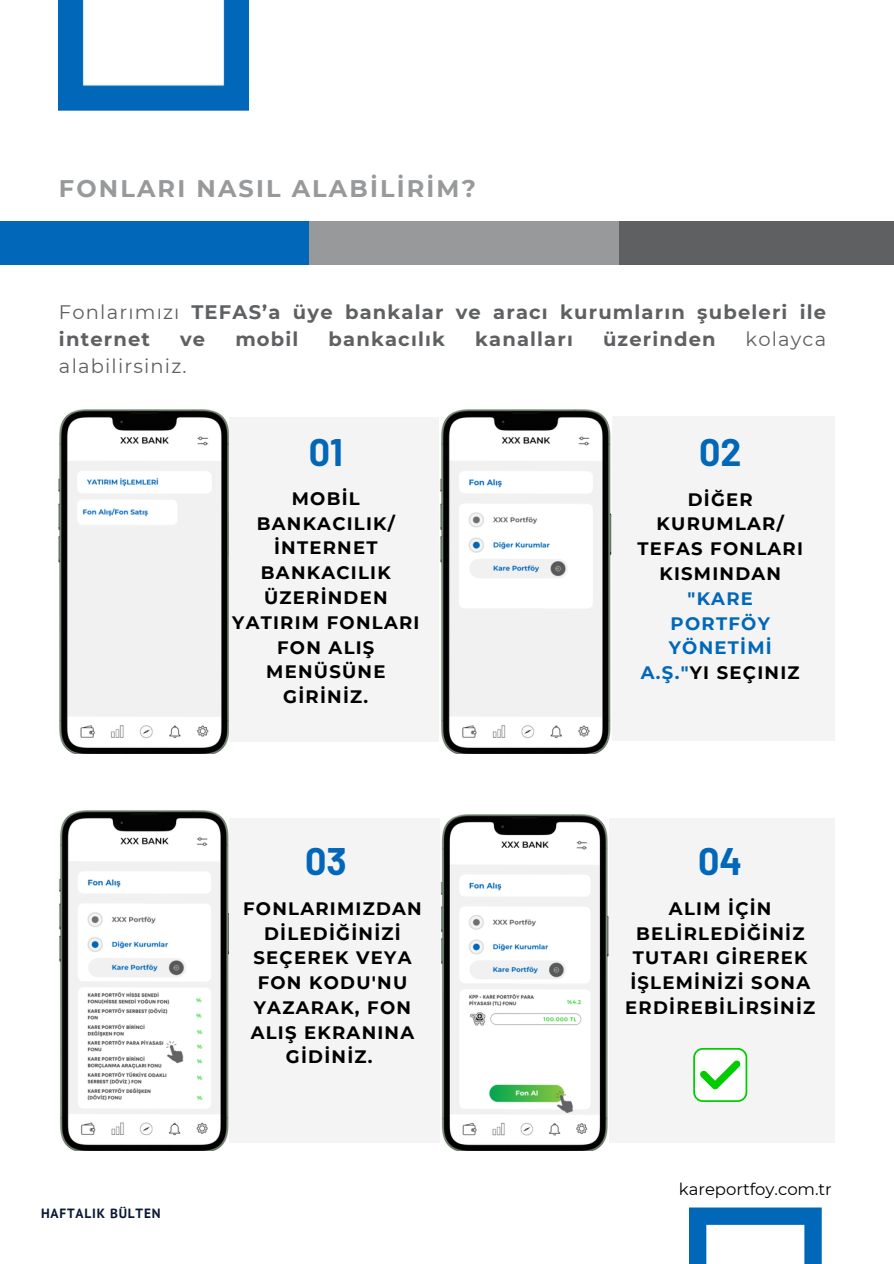
<style>
.page{position:relative;width:894px;height:1264px;background:#fff}
.page>*{position:absolute;margin:0;border:0;box-sizing:border-box;transform-origin:0 0}
.t1{font:700 37.5px "Barlow";color:#0067b9}
.t2{font:700 24px "Montserrat";letter-spacing:.09em;color:#97999b}
.t3{font:700 19.5px/27px "Montserrat";letter-spacing:.06em;color:#5f6062}
.t4{font:19.5px "Montserrat";letter-spacing:.06em;color:#5f6062}
.t5{font:700 18px/24.8px "Montserrat";letter-spacing:.07em;color:#000;text-align:center}
.t6{font:16.5px "Montserrat";color:#000}
.t7{font:700 13.35px "PT Sans";letter-spacing:.06em;color:#0b1834}
.s1{font-weight:400}
.s2{color:#0067b9}
</style>
<div class="page">
<svg style="left:689px;top:1207px;width:132px;height:56px"></svg>
<img style="left:59px;top:0;width:189px;height:110px">
<div style="left:0;top:221px;width:309px;height:44px;background:#0067b9"></div>
<div style="left:309px;top:221px;width:310px;height:44px;background:#97999b"></div>
<div style="left:619px;top:221px;width:274px;height:44px;background:#5f6062"></div>
<div style="left:59px;top:417px;width:409px;height:324px;background:#f4f4f4"></div>
<div style="left:451px;top:416px;width:383px;height:324px;background:#f4f4f4"></div>
<div style="left:63px;top:818px;width:396px;height:324px;background:#f4f4f4"></div>
<div style="left:451px;top:818px;width:383px;height:324px;background:#f4f4f4"></div>
<svg style="left:693px;top:1047px;width:54px;height:54px"></svg>
<img style="left:59px;top:409px;width:170px;height:344px">
<img style="left:439px;top:409px;width:172px;height:344px">
<img style="left:59px;top:810px;width:170px;height:340px">
<img style="left:441px;top:814px;width:167px;height:336px">
<h2 class="t2" style="left:59px;top:173px;width:418px">FONLARI NASIL ALABİLİRİM?</h2>
<p class="t3" style="left:59px;top:298px;width:768px"><span class="s1">Fonlarımızı</span> TEFAS’a üye bankalar ve aracı kurumların şubeleri ile internet</p>
<p class="t3" style="left:180px;top:325px;width:27px">ve</p>
<p class="t3" style="left:235px;top:325px;width:65px">mobil</p>
<p class="t3" style="left:328px;top:325px;width:118px">bankacılık</p>
<p class="t3" style="left:475px;top:325px;width:99px">kanalları</p>
<p class="t3" style="left:603px;top:325px;width:114px">üzerinden</p>
<p class="t4" style="left:745px;top:327px;width:82px">kolayca</p>
<p class="t4" style="left:59px;top:354px;width:129px">alabilirsiniz.</p>
<h2 class="t1" style="left:309px;top:428px;width:36px">01</h2>
<p class="t1" style="left:698px;top:428px;width:44px">02</p>
<h2 class="t5" style="left:232px;top:486px;width:189px">MOBİL<br>BANKACILIK/<br>İNTERNET<br>BANKACILIK<br>ÜZERİNDEN<br>YATIRIM FONLARI<br>FON ALIŞ<br>MENÜSÜNE<br>GİRİNİZ.</h2>
<p class="t5" style="left:637px;top:487px;width:167px">DİĞER<br>KURUMLAR/<br>TEFAS FONLARI<br>KISMINDAN <span class="s2">"KARE<br>PORTFÖY<br>YÖNETİMİ<br>A.Ş."</span>YI SEÇINIZ</p>
<p class="t1" style="left:305px;top:837px;width:43px">03</p>
<p class="t1" style="left:698px;top:837px;width:46px">04</p>
<h2 class="t5" style="left:243px;top:896px;width:180px">FONLARIMIZDAN<br>DİLEDİĞİNİZİ<br>SEÇEREK VEYA<br>FON KODU'NU<br>YAZARAK, FON<br>ALIŞ EKRANINA<br>GİDİNİZ.</h2>
<p class="t5" style="left:625px;top:896px;width:191px">ALIM İÇİN<br>BELİRLEDİĞİNİZ<br>TUTARI GİREREK<br>İŞLEMİNİZİ SONA<br>ERDİREBİLİRSİNİZ</p>
<p class="t7" style="left:41px;top:1204px;width:121px">HAFTALIK BÜLTEN</p>
<p class="t6" style="left:678px;top:1178px;width:155px">kareportfoy.com.tr</p>
</div>
